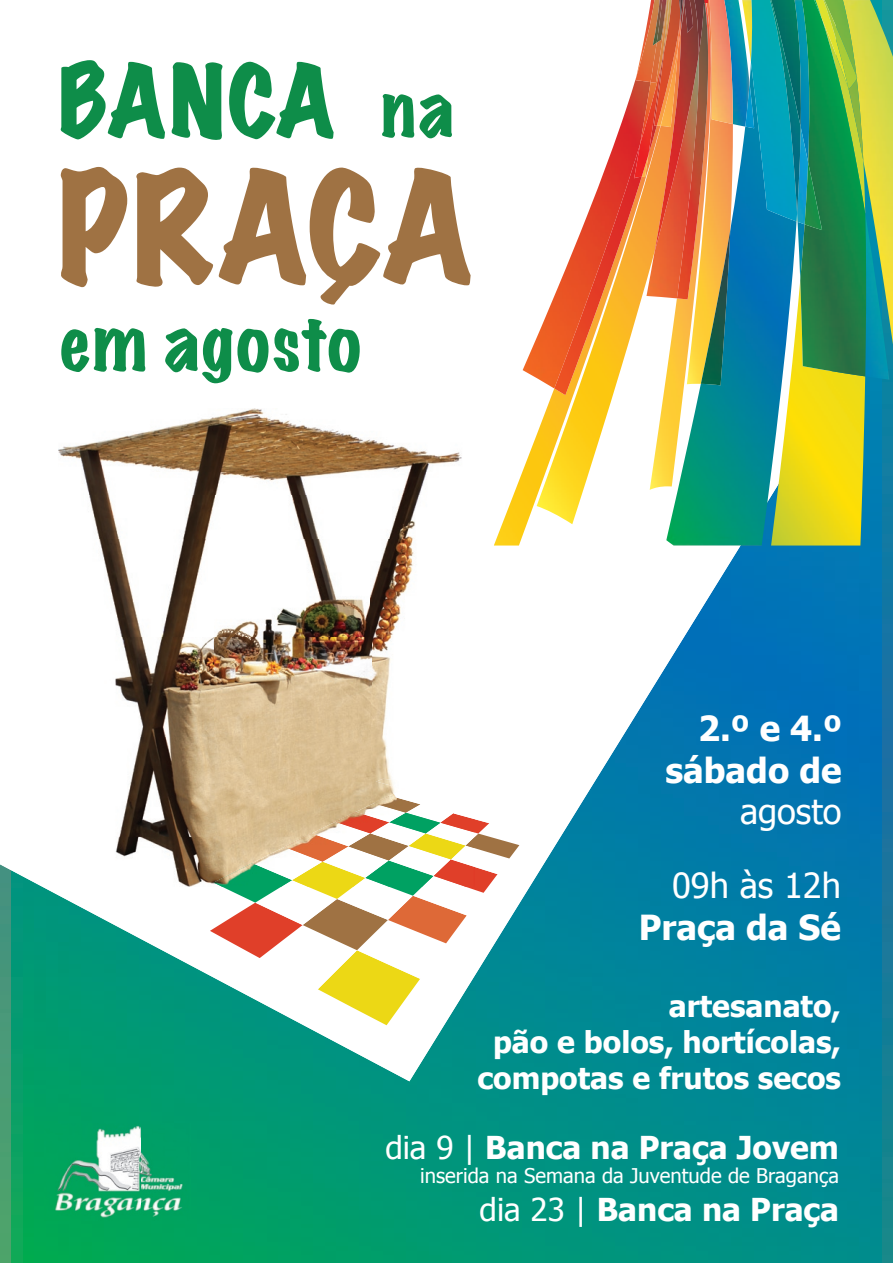
<style>
.page{position:relative;width:893px;height:1263px;background:#fff}
.page>*{position:absolute;margin:0;border:0;box-sizing:border-box;transform-origin:0 0}
.t1{font:expanded 138.15px "Marker Felt";letter-spacing:.015em;color:#9f7243}
.t2{font:expanded 90.45px "Marker Felt";letter-spacing:.015em;color:#0e8d49}
.t3{font:expanded 69.6px "Marker Felt";letter-spacing:.04em;color:#0e8d49}
.t4{font:700 34.5px/41.4px "Tahoma";color:#fff;text-align:right}
.t5{font:34.5px "Tahoma";color:#fff}
.t6{font:700 31.5px "Tahoma";color:#fff}
.t7{font:700 30px/36px "Tahoma";color:#fff;text-align:right}
.t8{font:20.25px "Tahoma";color:#fff}
.s1{font-weight:400}
</style>
<div class="page">
<img style="left:0;top:344px;width:893px;height:919px">
<svg style="left:0;top:538px;width:836px;height:543px"></svg>
<div style="left:0;top:0;width:733px;height:538px;background:#fff"></div>
<img style="left:796px;top:380px;width:69px;height:165px">
<img style="left:681px;top:153px;width:115px;height:392px">
<img style="left:494px;top:297px;width:187px;height:248px">
<img style="left:554px;top:84px;width:96px;height:311px">
<img style="left:889px;top:0;width:4px;height:344px">
<img style="left:794px;top:0;width:95px;height:380px">
<img style="left:800px;top:0;width:66px;height:376px">
<img style="left:646px;top:178px;width:4px;height:120px">
<img style="left:711px;top:124px;width:22px;height:260px">
<img style="left:711px;top:230px;width:19px;height:155px">
<img style="left:650px;top:0;width:61px;height:490px">
<img style="left:677px;top:0;width:31px;height:299px">
<img style="left:694px;top:0;width:10px;height:54px">
<img style="left:684px;top:0;width:9px;height:33px">
<img style="left:815px;top:0;width:8px;height:88px">
<img style="left:823px;top:0;width:34px;height:89px">
<img style="left:814px;top:0;width:8px;height:19px">
<img style="left:742px;top:0;width:55px;height:222px">
<img style="left:751px;top:0;width:46px;height:221px">
<img style="left:797px;top:127px;width:11px;height:97px">
<img style="left:805px;top:162px;width:17px;height:68px">
<img style="left:770px;top:0;width:31px;height:213px">
<img style="left:724px;top:0;width:25px;height:127px">
<img style="left:745px;top:83px;width:9px;height:45px">
<img style="left:709px;top:0;width:24px;height:124px">
<img style="left:669px;top:0;width:11px;height:126px">
<img style="left:669px;top:54px;width:8px;height:38px">
<svg style="left:679px;top:0;width:6px;height:13px"></svg>
<img style="left:640px;top:0;width:29px;height:144px">
<img style="left:634px;top:62px;width:28px;height:116px">
<img style="left:651px;top:0;width:16px;height:83px">
<img style="left:657px;top:0;width:9px;height:43px">
<img style="left:44px;top:1124px;width:146px;height:96px">
<img style="left:59px;top:538px;width:312px;height:299px">
<img style="left:371px;top:538px;width:104px;height:241px">
<img style="left:59px;top:837px;width:151px;height:50px">
<svg style="left:210px;top:779px;width:309px;height:246px"></svg>
<img style="left:356px;top:803px;width:50px;height:19px">
<img style="left:374px;top:796px;width:46px;height:17px">
<img style="left:453px;top:805px;width:22px;height:14px">
<img style="left:390px;top:789px;width:43px;height:15px">
<img style="left:376px;top:779px;width:40px;height:10px">
<img style="left:59px;top:409px;width:403px;height:129px">
<h2 class="t2" style="left:59px;top:30px;width:278px">BANCA</h2>
<h1 class="t1" style="left:58px;top:119px;width:416px">PRAÇA</h1>
<h3 class="t3" style="left:381px;top:54px;width:74px">na</h3>
<h3 class="t3" style="left:60px;top:288px;width:302px">em agosto</h3>
<p class="t4" style="left:665px;top:706px;width:178px">2.º e 4.º sábado de</p>
<p class="t5" style="left:740px;top:788px;width:103px">agosto</p>
<p class="t5" style="left:672px;top:863px;width:170px">09h às 12h</p>
<p class="t4" style="left:639px;top:904px;width:204px">Praça da Sé</p>
<p class="t7" style="left:477px;top:986px;width:365px">artesanato,<br>pão e bolos, hortícolas, compotas e frutos secos</p>
<p class="t6" style="left:385px;top:1125px;width:455px"><span class="s1">dia 9 |</span> Banca na Praça Jovem</p>
<p class="t8" style="left:420px;top:1162px;width:420px">inserida na Semana da Juventude de Bragança</p>
<p class="t6" style="left:480px;top:1187px;width:361px"><span class="s1">dia 23 |</span> Banca na Praça</p>
</div>
